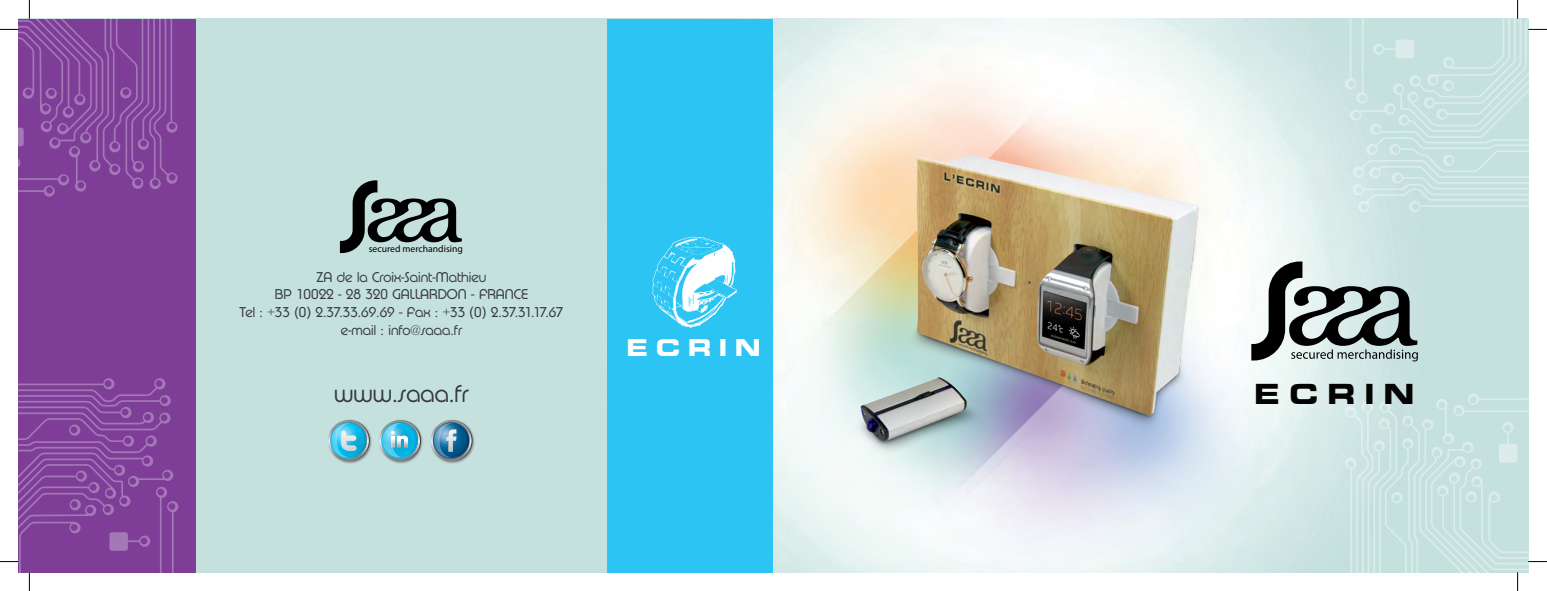
<style>
.page{position:relative;width:1547px;height:591px;background:#fff}
.page>*{position:absolute;margin:0;border:0;box-sizing:border-box;transform-origin:0 0}
.t1{font:25.75px "Thekla Bold Extended";letter-spacing:.4em;color:#040503}
.t2{font:300 25.38px "Pump LT";color:#35393c}
.t3{font:21.5px "Thekla Bold Extended";letter-spacing:.4em;color:#fff}
.t4{font:300 14.88px/17.8px "Pump LT";color:#35393c;text-align:center}
.t5{font:9.62px "Myriad";color:#000}
</style>
<div class="page">
<div style="left:19px;top:19px;width:177px;height:553px;background:#7e3e98"></div>
<div style="left:607px;top:19px;width:166px;height:553px;background:#2bc4f3"></div>
<img style="left:773px;top:116px;width:501px;height:349px">
<svg style="left:652px;top:236px;width:85px;height:91px"></svg>
<svg style="left:1251px;top:261px;width:167px;height:100px;background:#8f9998"></svg>
<svg style="left:340px;top:180px;width:122px;height:73px;background:#819492"></svg>
<img style="left:320px;top:415px;width:45px;height:51px">
<img style="left:321px;top:415px;width:44px;height:42px">
<svg style="left:328px;top:420px;width:37px;height:40px"></svg>
<img style="left:437px;top:415px;width:46px;height:51px">
<svg style="left:432px;top:420px;width:41px;height:40px"></svg>
<img style="left:437px;top:415px;width:32px;height:5px">
<svg style="left:437px;top:420px;width:34px;height:40px"></svg>
<img style="left:365px;top:415px;width:72px;height:51px">
<img style="left:371px;top:415px;width:43px;height:39px">
<svg style="left:379px;top:420px;width:41px;height:40px;background:#6abdd3"></svg>
<svg style="left:0;top:0;width:178px;height:196px"></svg>
<svg style="left:0;top:378px;width:178px;height:212px"></svg>
<svg style="left:1345px;top:0;width:202px;height:212px"></svg>
<svg style="left:1345px;top:393px;width:202px;height:197px"></svg>
<p class="t5" style="left:369px;top:243px;width:96px">secured merchandising</p>
<p class="t4" style="left:240px;top:267px;width:325px">ZA de la Croix-Saint-Mathieu<br>BP 10022 - 28 320 GALLARDON - FRANCE<br>Tel : +33 (0) 2.37.33.69.69 - Fax : +33 (0) 2.37.31.17.67 e-mail : info@saaa.fr</p>
<h2 class="t2" style="left:334px;top:379px;width:136px">www.saaa.fr</h2>
<h3 class="t3" style="left:627px;top:331px;width:134px">ECRIN</h3>
<h1 class="t1" style="left:1254px;top:374px;width:160px">ECRIN</h1>
</div>
